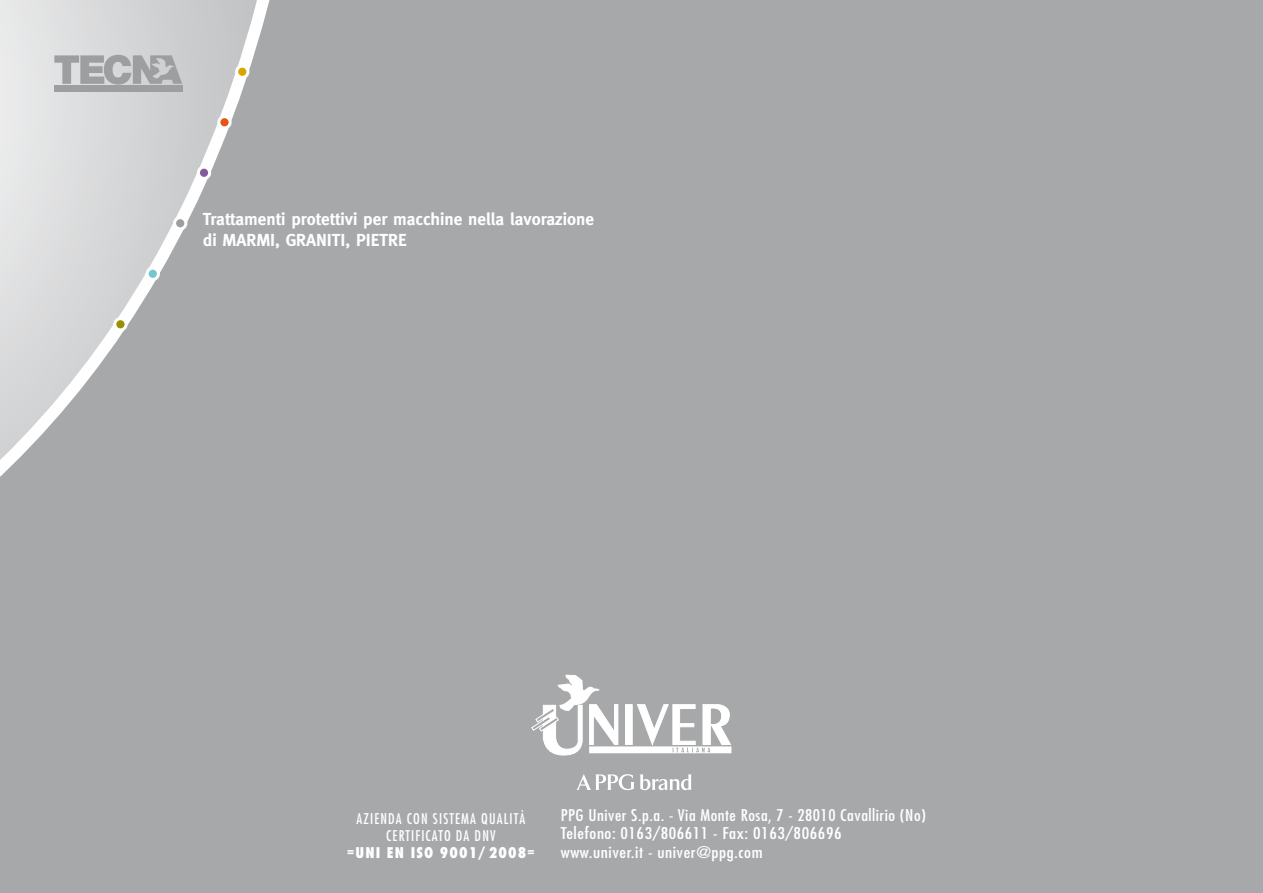
<style>
.page{position:relative;width:1263px;height:893px;background:#a7a8aa}
.page>*{position:absolute;margin:0;border:0;box-sizing:border-box;transform-origin:0 0}
.t1{font:700 17.4px/21px "Meta";color:#fff}
.t2{font:condensed 15.75px/18.9px "Futura";letter-spacing:.03em;color:#fff;scale:1.12 1}
.t3{font:condensed 14.4px/17.2px "Futura";letter-spacing:.08em;color:#fff}
.t4{font:800 condensed 14.4px/17.2px "Futura";letter-spacing:.08em;color:#fff}
.s1{font-weight:400}
.s2{font-weight:600;font-stretch:normal}
</style>
<div class="page">
<svg style="left:531px;top:675px;width:200px;height:81px"></svg>
<svg style="left:576px;top:774px;width:116px;height:16px"></svg>
<svg style="left:0;top:0;width:270px;height:477px"></svg>
<div style="left:54px;top:86px;width:128px;height:6px;background:#9c9e9f"></div>
<svg style="left:54px;top:55px;width:128px;height:30px"></svg>
<div style="left:219px;top:117px;width:11px;height:11px;background:#e85412;border-radius:50%"></div>
<div style="left:217px;top:115px;width:15px;height:14px;border:3px solid #fff;border-radius:50%"></div>
<div style="left:198px;top:167px;width:12px;height:11px;background:#845c9e;border-radius:50%"></div>
<div style="left:197px;top:166px;width:14px;height:14px;border:3px solid #fff;border-radius:50%"></div>
<div style="left:175px;top:218px;width:11px;height:11px;background:#9c9e9f;border-radius:50%"></div>
<div style="left:173px;top:216px;width:14px;height:14px;border:3px solid #fff;border-radius:50%"></div>
<div style="left:147px;top:268px;width:11px;height:11px;background:#75c6cf;border-radius:50%"></div>
<div style="left:146px;top:267px;width:14px;height:14px;border:3px solid #fff;border-radius:50%"></div>
<div style="left:115px;top:319px;width:11px;height:11px;background:#989000;border-radius:50%"></div>
<div style="left:113px;top:317px;width:15px;height:14px;border:3px solid #fff;border-radius:50%"></div>
<div style="left:237px;top:66px;width:11px;height:11px;background:#d9a500;border-radius:50%"></div>
<div style="left:235px;top:65px;width:14px;height:14px;border:3px solid #fff;border-radius:50%"></div>
<p class="t1" style="left:203px;top:208px;width:393px">Trattamenti protettivi per macchine nella lavorazione di MARMI, GRANITI, PIETRE</p>
<p class="t3" style="left:386px;top:810px;width:141px;text-indent:-30px">AZIENDA CO N SISTEMA QUALITÀ<br>CERTIFICA</p>
<p class="t4" style="left:347px;top:827px;width:189px;text-indent:91px"><span class="s1">TO DA DNV<br></span><span class="s2">=</span>UNI EN ISO 9001/2008<span class="s2">=</span></p>
<p class="t2" style="left:561px;top:805px;width:327px">PPG Univer S.p.a. - Via Monte Rosa, 7 - 28010 Cavallirio (No)<br>Telefono: 0163/806611 - Fax: 0163/806696 www.univer.it - univer@ppg.com</p>
</div>
